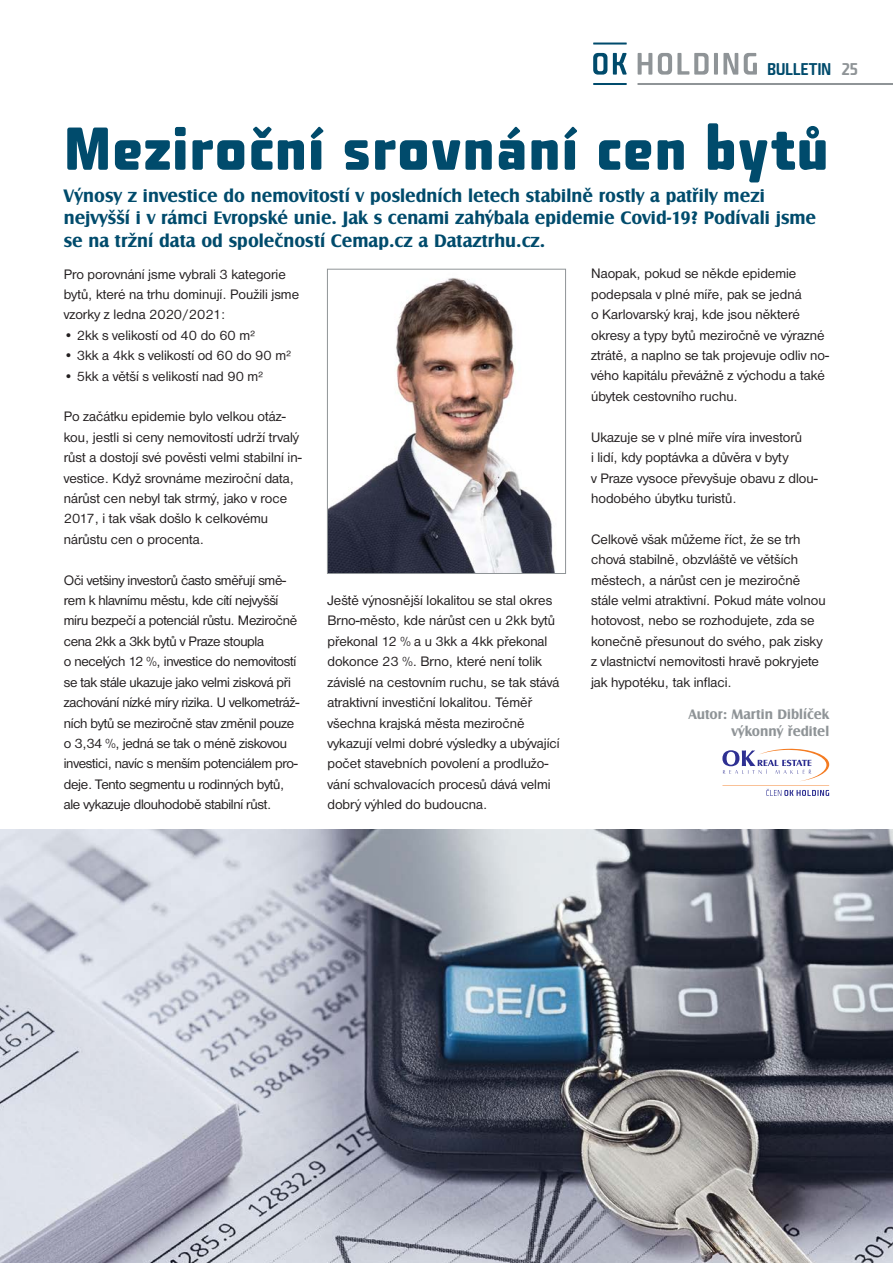
<style>
.page{position:relative;width:893px;height:1263px;background:#fff}
.page>*{position:absolute;margin:0;border:0;box-sizing:border-box;transform-origin:0 0}
.t1{font:58.5px "Fishmonger MB";color:#004b6c}
.t2{font:700 18.75px/22.5px "Castle TOT";color:#004b6c}
.t3{font:16.5px "Fishmonger MS";letter-spacing:-.015em;color:#004b6c}
.t4{font:14.25px/20.4px "Nimbus San DCE";color:#231f20}
.t5{font:14.25px/20.4px "Nimbus San DCE";letter-spacing:-.02em;color:#231f20}
.t6{font:700 14.25px/17.1px "Castle TOT";color:#8f9497;text-align:right}
.s1{color:#8f9497}
</style>
<div class="page">
<svg style="left:593px;top:53px;width:14px;height:22px"></svg>
<svg style="left:613px;top:53px;width:14px;height:22px"></svg>
<svg style="left:638px;top:53px;width:14px;height:22px"></svg>
<svg style="left:658px;top:53px;width:51px;height:22px"></svg>
<hr style="left:714px;top:53px;width:4px;height:22px;background:#8f9497">
<svg style="left:723px;top:53px;width:15px;height:22px"></svg>
<svg style="left:744px;top:53px;width:13px;height:22px"></svg>
<hr style="left:593px;top:83px;width:34px;height:2px;background:#004b6c">
<hr style="left:593px;top:43px;width:34px;height:2px;background:#004b6c">
<svg style="left:637px;top:83px;width:256px;height:2px"></svg>
<img style="left:0;top:830px;width:893px;height:433px">
<img style="left:329px;top:278px;width:226px;height:294px">
<div style="left:327px;top:269px;width:239px;height:305px;border:1px solid #8f9497"></div>
<svg style="left:722px;top:749px;width:107px;height:47px"></svg>
<p class="t3" style="left:767px;top:59px;width:93px">BULLETIN <span class="s1">25</span></p>
<h1 class="t1" style="left:64px;top:113px;width:767px">Meziroční srovnání cen bytů</h1>
<h2 class="t2" style="left:64px;top:184px;width:754px">Výnosy z investice do nemovitostí v posledních letech stabilně rostly a patřily mezi nejvyšší i v rámci Evropské unie. Jak s cenami zahýbala epidemie Covid-19? Podívali jsme se na tržní data od společností Cemap.cz a Dataztrhu.cz.</h2>
<p class="t4" style="left:64px;top:264px;width:237px">Pro porovnání jsme vybrali 3 kategorie bytů, které na trhu dominují. Použili jsme vzorky z ledna 2020/2021:</p>
<p class="t4" style="left:64px;top:325px;width:193px">• 2kk s velikostí od 40 do 60 m²</p>
<p class="t4" style="left:64px;top:345px;width:229px">• 3kk a 4kk s velikostí od 60 do 90 m²</p>
<p class="t4" style="left:64px;top:366px;width:201px">• 5kk a větší s velikostí nad 90 m²</p>
<p class="t4" style="left:64px;top:407px;width:239px">Po začátku epidemie bylo velkou otáz&shy;kou, jestli si ceny nemovitostí udrží trvalý růst a dostojí své pověsti velmi stabilní in&shy;vestice. Když srovnáme meziroční data, nárůst cen nebyl tak strmý, jako v roce 2017, i tak však došlo k celkovému nárůstu cen o procenta.</p>
<p class="t5" style="left:64px;top:570px;width:237px">Oči vetšiny investorů často směřují smě&shy;rem k hlavnímu městu, kde cítí nejvyšší míru bezpečí a potenciál růstu. Meziročně cena 2kk a 3kk bytů v Praze stoupla<br>o necelých 12 %, investice do nemovitostí se tak stále ukazuje jako velmi zisková při zachování nízké míry rizika. U velkometráž&shy;ních bytů se meziročně stav změnil pouze o 3,34 %, jedná se tak o méně ziskovou investici, navíc s menším potenciálem pro&shy;deje. Tento segmentu u rodinných bytů, ale vykazuje dlouhodobě stabilní růst.</p>
<p class="t4" style="left:327px;top:590px;width:234px">Ještě výnosnější lokalitou se stal okres Brno-město, kde nárůst cen u 2kk bytů překonal 12 % a u 3kk a 4kk překonal dokonce 23 %. Brno, které není tolik závislé na cestovním ruchu, se tak stává atraktivní investiční lokalitou. Téměř všechna krajská města meziročně vykazují velmi dobré výsledky a ubývající počet stavebních povolení a prodlužo&shy;vání schvalovacích procesů dává velmi dobrý výhled do budoucna.</p>
<p class="t4" style="left:591px;top:264px;width:239px">Naopak, pokud se někde epidemie podepsala v plné míře, pak se jedná<br>o Karlovarský kraj, kde jsou některé okresy a typy bytů meziročně ve výrazné ztrátě, a naplno se tak projevuje odliv no&shy;vého kapitálu převážně z východu a také úbytek cestovního ruchu.</p>
<p class="t4" style="left:591px;top:427px;width:228px">Ukazuje se v plné míře víra investorů<br>i lidí, kdy poptávka a důvěra v byty<br>v Praze vysoce převyšuje obavu z dlou&shy;hodobého úbytku turistů.</p>
<p class="t4" style="left:591px;top:529px;width:236px">Celkově však můžeme říct, že se trh chová stabilně, obzvláště ve větších městech, a nárůst cen je meziročně stále velmi atraktivní. Pokud máte volnou hotovost, nebo se rozhodujete, zda se konečně přesunout do svého, pak zisky z vlastnictví nemovitosti hravě pokryjete jak hypotéku, tak inflaci.</p>
<p class="t6" style="left:688px;top:705px;width:142px">Autor: Martin Diblíček výkonný ředitel</p>
</div>
